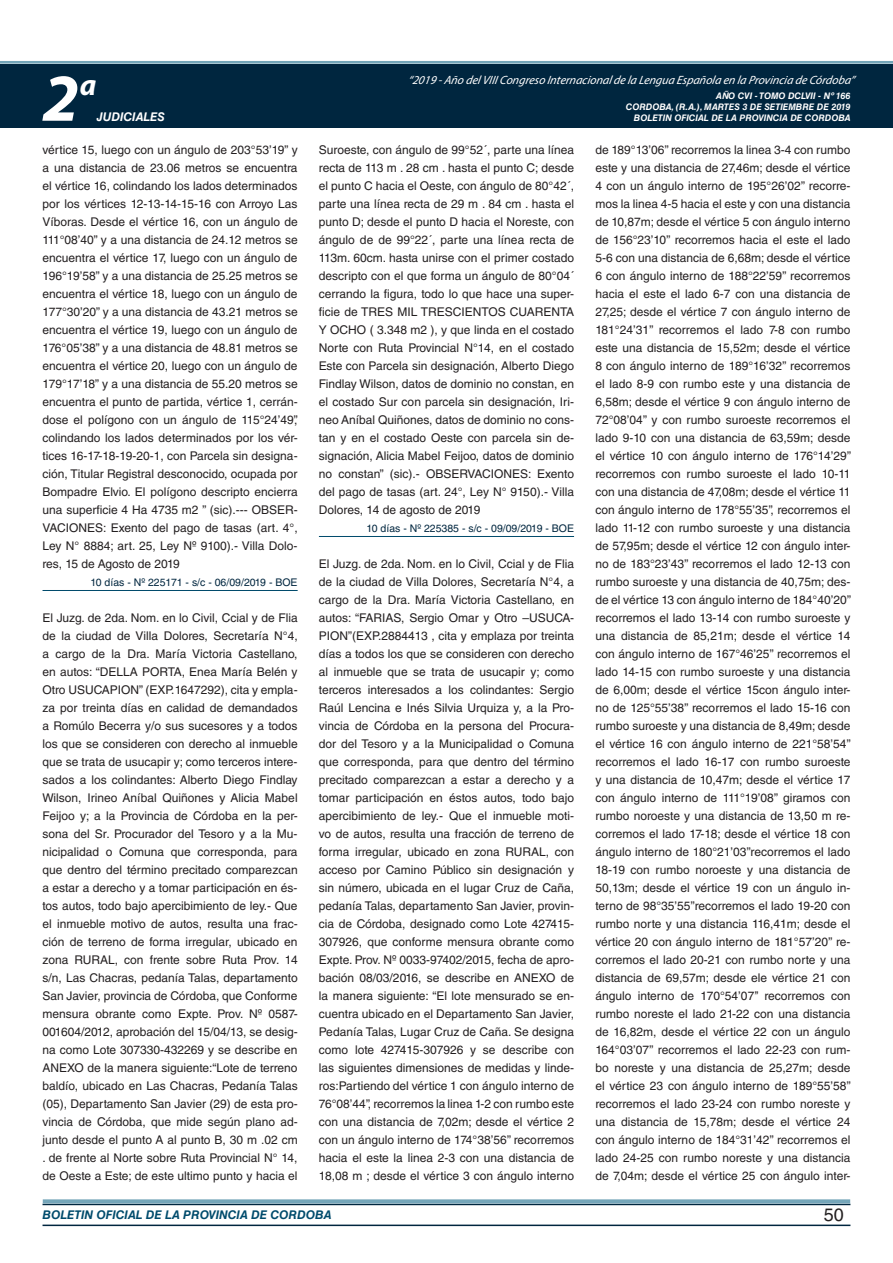
<style>
.page{position:relative;width:893px;height:1263px;background:#fff}
.page>*{position:absolute;margin:0;border:0;box-sizing:border-box;transform-origin:0 0}
.t1{font:italic 700 67.5px "Myriad Pro";color:#fff}
.t2{font:italic 700 30px "Myriad Pro";color:#fff}
.t3{font:18px "Helvetica LT Std";color:#231f20}
.t4{font:12px/18px "Helvetica LT Std";color:#231f20;text-align:justify}
.t5{font:italic 12px "Myriad Pro";color:#fff}
.t6{font:italic 700 12px "Helvetica LT Std";color:#004b6c}
.t7{font:italic 700 12px "Helvetica LT Std";color:#fff}
.t8{font:10.5px "Helvetica LT Std";color:#00263f}
.t9{font:italic 700 9px/10.8px "Helvetica LT Std";color:#fff;text-align:right}
</style>
<div class="page">
<div style="left:0;top:61px;width:893px;height:6px;background:#fff;opacity:.75"></div>
<div style="left:0;top:64px;width:893px;height:64px;background:#00263f"></div>
<hr style="left:43px;top:1224px;width:807px;height:2px;background:#00263f">
<div style="left:42px;top:1198px;width:809px;height:8px;background:#fff;opacity:.75"></div>
<hr style="left:43px;top:590px;width:255px;height:1px;background:#004b6c">
<hr style="left:319px;top:536px;width:255px;height:1px;background:#004b6c">
<h2 class="t2" style="left:80px;top:66px;width:18px">a</h2>
<p class="t5" style="left:408px;top:72px;width:448px">“2019 -Año delVIIICongreso Internacionalde la Lengua Esp añola en la Provincia de Córdoba”</p>
<h1 class="t1" style="left:43px;top:54px;width:38px">2</h1>
<p class="t9" style="left:626px;top:91px;width:226px">AÑO CVI - TOMO DCLVII - Nº 166<br>CORDOBA, (R.A.), MARTES 3 DE SETIEMBRE DE 2019</p>
<p class="t7" style="left:97px;top:110px;width:70px">JUDICIALES</p>
<p class="t9" style="left:634px;top:112px;width:218px">BOLETIN OFICIAL DE LA PROVINCIA DE CORDOBA</p>
<p class="t4" style="left:43px;top:141px;width:257px">vértice 15, luego con un ángulo de 203°53’19” y a una distancia de 23.06 metros se encuentra el vértice 16, colindando los lados determinados por los vértices 12-13-14-15-16 con Arroyo Las Víboras. Desde el vértice 16, con un ángulo de 111°08’40” y a una distancia de 24.12 metros se encuentra el vértice 17, luego con un ángulo de 196°19’58” y a una distancia de 25.25 metros se encuentra el vértice 18, luego con un ángulo de 177°30’20” y a una distancia de 43.21 metros se encuentra el vértice 19, luego con un ángulo de 176°05’38” y a una distancia de 48.81 metros se encuentra el vértice 20, luego con un ángulo de 179°17’18” y a una distancia de 55.20 metros se encuentra el punto de partida, vértice 1, cerrán&shy;dose el polígono con un ángulo de 115°24’49”, colindando los lados determinados por los vér&shy;tices 16-17-18-19-20-1, con Parcela sin designa&shy;ción, Titular Registral desconocido, ocupada por Bompadre Elvio. El polígono descripto encierra una superficie 4 Ha 4735 m2 ” (sic).--- OBSER-VACIONES: Exento del pago de tasas (art. 4°, Ley N° 8884; art. 25, Ley Nº 9100).- Villa Dolo&shy;res, 15 de Agosto de 2019</p>
<p class="t8" style="left:91px;top:576px;width:209px">10 días - Nº 225171 - s/c - 06/09/2019 - BOE</p>
<p class="t4" style="left:43px;top:609px;width:257px">El Juzg. de 2da. Nom. en lo Civil, Ccial y de Flia de la ciudad de Villa Dolores, Secretaría N°4, a cargo de la Dra. María Victoria Castellano, en autos: “DELLA PORTA, Enea María Belén y Otro USUCAPION” (EXP.1647292), cita y empla&shy;za por treinta días en calidad de demandados a Romúlo Becerra y/o sus sucesores y a todos los que se consideren con derecho al inmueble que se trata de usucapir y; como terceros intere&shy;sados a los colindantes: Alberto Diego Findlay Wilson, Irineo Aníbal Quiñones y Alicia Mabel Feijoo y; a la Provincia de Córdoba en la per&shy;sona del Sr. Procurador del Tesoro y a la Mu&shy;nicipalidad o Comuna que corresponda, para que dentro del término precitado comparezcan a estar a derecho y a tomar participación en és&shy;tos autos, todo bajo apercibimiento de ley.- Que el inmueble motivo de autos, resulta una frac&shy;ción de terreno de forma irregular, ubicado en zona RURAL, con frente sobre Ruta Prov. 14 s/n, Las Chacras, pedanía Talas, departamento San Javier, provincia de Córdoba, que Conforme mensura obrante como Expte. Prov. Nº 0587- 001604/2012, aprobación del 15/04/13, se desig&shy;na como Lote 307330-432269 y se describe en ANEXO de la manera siguiente:“Lote de terreno baldío, ubicado en Las Chacras, Pedanía Talas (05), Departamento San Javier (29) de esta pro&shy;vincia de Córdoba, que mide según plano ad&shy;junto desde el punto A al punto B, 30 m .02 cm . de frente al Norte sobre Ruta Provincial N° 14, de Oeste a Este; de este ultimo punto y hacia el</p>
<p class="t4" style="left:319px;top:141px;width:257px">Suroeste, con ángulo de 99°52´, parte una línea recta de 113 m . 28 cm . hasta el punto C; desde el punto C hacia el Oeste, con ángulo de 80°42´, parte una línea recta de 29 m . 84 cm . hasta el punto D; desde el punto D hacia el Noreste, con ángulo de de 99°22´, parte una línea recta de 113m. 60cm. hasta unirse con el primer costado descripto con el que forma un ángulo de 80°04´ cerrando la figura, todo lo que hace una super&shy;ficie de TRES MIL TRESCIENTOS CUARENTA Y OCHO ( 3.348 m2 ), y que linda en el costado Norte con Ruta Provincial N°14, en el costado Este con Parcela sin designación, Alberto Diego Findlay Wilson, datos de dominio no constan, en el costado Sur con parcela sin designación, Iri&shy;neo Aníbal Quiñones, datos de dominio no cons&shy;tan y en el costado Oeste con parcela sin de&shy;signación, Alicia Mabel Feijoo, datos de dominio no constan” (sic).- OBSERVACIONES: Exento del pago de tasas (art. 24°, Ley N° 9150).- Villa Dolores, 14 de agosto de 2019</p>
<p class="t8" style="left:367px;top:522px;width:209px">10 días - Nº 225385 - s/c - 09/09/2019 - BOE</p>
<p class="t4" style="left:319px;top:555px;width:257px">El Juzg. de 2da. Nom. en lo Civil, Ccial y de Flia de la ciudad de Villa Dolores, Secretaría N°4, a cargo de la Dra. María Victoria Castellano, en autos: “FARIAS, Sergio Omar y Otro –USUCA-PION”(EXP.2884413 , cita y emplaza por treinta días a todos los que se consideren con derecho al inmueble que se trata de usucapir y; como terceros interesados a los colindantes: Sergio Raúl Lencina e Inés Silvia Urquiza y, a la Pro&shy;vincia de Córdoba en la persona del Procura&shy;dor del Tesoro y a la Municipalidad o Comuna que corresponda, para que dentro del término precitado comparezcan a estar a derecho y a tomar participación en éstos autos, todo bajo apercibimiento de ley.- Que el inmueble moti&shy;vo de autos, resulta una fracción de terreno de forma irregular, ubicado en zona RURAL, con acceso por Camino Público sin designación y sin número, ubicada en el lugar Cruz de Caña, pedanía Talas, departamento San Javier, provin&shy;cia de Córdoba, designado como Lote 427415- 307926, que conforme mensura obrante como Expte. Prov. Nº 0033-97402/2015, fecha de apro&shy;bación 08/03/2016, se describe en ANEXO de la manera siguiente: “El lote mensurado se en&shy;cuentra ubicado en el Departamento San Javier, Pedanía Talas, Lugar Cruz de Caña. Se designa como lote 427415-307926 y se describe con las siguientes dimensiones de medidas y linde&shy;ros:Partiendo del vértice 1 con ángulo interno de 76°08’44’’, recorremos la linea 1-2 con rumbo este con una distancia de 7,02m; desde el vértice 2 con un ángulo interno de 174°38’56’’ recorremos hacia el este la linea 2-3 con una distancia de 18,08 m ; desde el vértice 3 con ángulo interno</p>
<p class="t4" style="left:595px;top:141px;width:257px">de 189°13’06’’ recorremos la linea 3-4 con rumbo este y una distancia de 27,46m; desde el vértice 4 con un ángulo interno de 195°26’02’’ recorre&shy;mos la linea 4-5 hacia el este y con una distancia de 10,87m; desde el vértice 5 con ángulo interno de 156°23’10’’ recorremos hacia el este el lado 5-6 con una distancia de 6,68m; desde el vértice 6 con ángulo interno de 188°22’59’’ recorremos hacia el este el lado 6-7 con una distancia de 27,25; desde el vértice 7 con ángulo interno de 181°24’31’’ recorremos el lado 7-8 con rumbo este una distancia de 15,52m; desde el vértice 8 con ángulo interno de 189°16’32’’ recorremos el lado 8-9 con rumbo este y una distancia de 6,58m; desde el vértice 9 con ángulo interno de 72°08’04’’ y con rumbo suroeste recorremos el lado 9-10 con una distancia de 63,59m; desde el vértice 10 con ángulo interno de 176°14’29’’ recorremos con rumbo suroeste el lado 10-11 con una distancia de 47,08m; desde el vértice 11 con ángulo interno de 178°55’35’’, recorremos el lado 11-12 con rumbo suroeste y una distancia de 57,95m; desde el vértice 12 con ángulo inter&shy;no de 183°23’43’’ recorremos el lado 12-13 con rumbo suroeste y una distancia de 40,75m; des&shy;de el vértice 13 con ángulo interno de 184°40’20’’ recorremos el lado 13-14 con rumbo suroeste y una distancia de 85,21m; desde el vértice 14 con ángulo interno de 167°46’25’’ recorremos el lado 14-15 con rumbo suroeste y una distancia de 6,00m; desde el vértice 15con ángulo inter&shy;no de 125°55’38’’ recorremos el lado 15-16 con rumbo suroeste y una distancia de 8,49m; desde el vértice 16 con ángulo interno de 221°58’54’’ recorremos el lado 16-17 con rumbo suroeste y una distancia de 10,47m; desde el vértice 17 con ángulo interno de 111°19’08’’ giramos con rumbo noroeste y una distancia de 13,50 m re&shy;corremos el lado 17-18; desde el vértice 18 con ángulo interno de 180°21’03’’recorremos el lado 18-19 con rumbo noroeste y una distancia de 50,13m; desde el vértice 19 con un ángulo in&shy;terno de 98°35’55’’recorremos el lado 19-20 con rumbo norte y una distancia 116,41m; desde el vértice 20 con ángulo interno de 181°57’20’’ re&shy;corremos el lado 20-21 con rumbo norte y una distancia de 69,57m; desde ele vértice 21 con ángulo interno de 170°54’07’’ recorremos con rumbo noreste el lado 21-22 con una distancia de 16,82m, desde el vértice 22 con un ángulo 164°03’07’’ recorremos el lado 22-23 con rum&shy;bo noreste y una distancia de 25,27m; desde el vértice 23 con ángulo interno de 189°55’58’’ recorremos el lado 23-24 con rumbo noreste y una distancia de 15,78m; desde el vértice 24 con ángulo interno de 184°31’42’’ recorremos el lado 24-25 con rumbo noreste y una distancia de 7,04m; desde el vértice 25 con ángulo inter-</p>
<p class="t6" style="left:43px;top:1208px;width:290px">BOLETIN OFICIAL DE LA PROVINCIA DE CORDOBA</p>
<h3 class="t3" style="left:824px;top:1204px;width:22px">50</h3>
</div>
